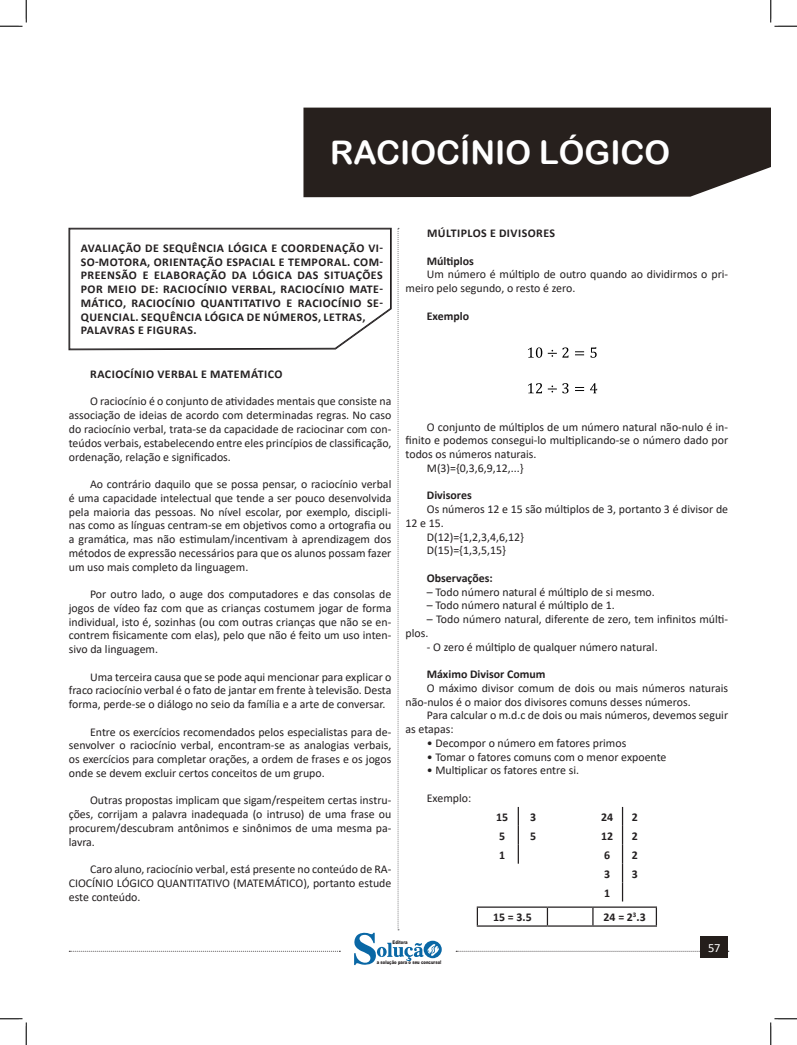
<style>
.page{position:relative;width:797px;height:1045px;background:#fff}
.page>*{position:absolute;margin:0;border:0;box-sizing:border-box;transform-origin:0 0}
.t1{font:32.5px "Arial Rounded MT Bold";color:#fff}
.t2{font:12.5px "Calibri";color:#fff}
.List_Paragraph{font:11.88px/13.8px "Calibri";color:#231f20;text-align:justify}
.CAIXINHAS{font:700 11.88px/13.8px "Calibri";letter-spacing:.04em;color:#231f20}
.CAIXINHAS-2{font:700 11.88px "Calibri";color:#231f20}
.TITULO_DE_LEI{font:700 11.88px "Calibri";color:#231f20}
.TITULO_DE_ASSUNTO__CORPO{font:700 11.88px "Calibri";color:#231f20}
.TITULO_DE_ASSUNTO__CORPO-2{font:11.88px "Calibri";color:#231f20}
.t3{font:900 5px "Arial";color:#231f20;scale:.76 1}
</style>
<div class="page">
<svg style="left:69px;top:951px;width:271px;height:1px"></svg>
<svg style="left:456px;top:951px;width:273px;height:1px"></svg>
<div style="left:700px;top:936px;width:28px;height:22px;background:#241e1b"></div>
<svg style="left:354px;top:228px;width:88px;height:737px"></svg>
<div style="left:303px;top:108px;width:467px;height:89px;background:#27201d"></div>
<svg style="left:69px;top:229px;width:322px;height:120px"></svg>
<svg style="left:528px;top:347px;width:14px;height:11px"></svg>
<svg style="left:548px;top:347px;width:20px;height:10px"></svg>
<svg style="left:575px;top:351px;width:9px;height:4px"></svg>
<svg style="left:590px;top:347px;width:6px;height:11px"></svg>
<svg style="left:528px;top:383px;width:14px;height:10px"></svg>
<svg style="left:548px;top:383px;width:20px;height:10px"></svg>
<svg style="left:575px;top:387px;width:9px;height:4px"></svg>
<svg style="left:590px;top:383px;width:7px;height:10px"></svg>
<svg style="left:517px;top:807px;width:2px;height:56px"></svg>
<svg style="left:622px;top:807px;width:1px;height:94px"></svg>
<hr style="left:477px;top:906px;width:70px;height:1px;background:#231f20">
<svg style="left:477px;top:907px;width:1px;height:18px"></svg>
<hr style="left:547px;top:906px;width:46px;height:1px;background:#231f20">
<svg style="left:547px;top:907px;width:1px;height:18px"></svg>
<hr style="left:593px;top:906px;width:64px;height:1px;background:#231f20">
<svg style="left:592px;top:907px;width:1px;height:18px"></svg>
<svg style="left:655px;top:907px;width:2px;height:18px"></svg>
<hr style="left:477px;top:925px;width:70px;height:1px;background:#231f20">
<hr style="left:547px;top:925px;width:46px;height:1px;background:#231f20">
<hr style="left:593px;top:925px;width:64px;height:1px;background:#231f20">
<svg style="left:0;top:0;width:27px;height:27px"></svg>
<svg style="left:0;top:1018px;width:27px;height:27px"></svg>
<svg style="left:770px;top:0;width:27px;height:27px"></svg>
<svg style="left:770px;top:1018px;width:27px;height:27px"></svg>
<h1 class="t1" style="left:330px;top:133px;width:341px">RACIOCÍNIO LÓGICO</h1>
<p class="CAIXINHAS" style="left:81px;top:241px;width:304px">AVALIAÇÃO DE SEQUÊNCIA LÓGICA E COORDENAÇÃO VI-SO-MOTORA, ORIENTAÇÃO ESPACIAL E TEMPORAL. COM-PREENSÃO E ELABORAÇÃO DA LÓGICA DAS SITUAÇÕES POR MEIO DE: RACIOCÍNIO VERBAL, RACIOCÍNIO MATE-MÁTICO, RACIOCÍNIO QUANTITATIVO E RACIOCÍNIO SE-QUENCIAL. SEQUÊNCIA LÓGICA DE NÚMEROS, LETRAS, PALAVRAS E FIGURAS.</p>
<p class="CAIXINHAS" style="left:90px;top:367px;width:194px">RACIOCÍNIO VERBAL E MATEMÁTICO</p>
<p class="List_Paragraph" style="left:69px;top:394px;width:324px;text-indent:21px">O raciocínio é o conjunto de atividades mentais que consiste na associação de ideias de acordo com determinadas regras. No caso do raciocínio verbal, trata-se da capacidade de raciocinar com con&shy;teúdos verbais, estabelecendo entre eles princípios de classificação, ordenação, relação e significados.</p>
<p class="List_Paragraph" style="left:69px;top:477px;width:324px;text-indent:21px">Ao contrário daquilo que se possa pensar, o raciocínio verbal é uma capacidade intelectual que tende a ser pouco desenvolvida pela maioria das pessoas. No nível escolar, por exemplo, discipli&shy;nas como as línguas centram-se em objetivos como a ortografia ou a gramática, mas não estimulam/incentivam à aprendizagem dos métodos de expressão necessários para que os alunos possam fazer um uso mais completo da linguagem.</p>
<p class="List_Paragraph" style="left:69px;top:587px;width:324px;text-indent:21px">Por outro lado, o auge dos computadores e das consolas de jogos de vídeo faz com que as crianças costumem jogar de forma individual, isto é, sozinhas (ou com outras crianças que não se en&shy;contrem fisicamente com elas), pelo que não é feito um uso inten&shy;sivo da linguagem.</p>
<p class="List_Paragraph" style="left:69px;top:669px;width:324px;text-indent:21px">Uma terceira causa que se pode aqui mencionar para explicar o fraco raciocínio verbal é o fato de jantar em frente à televisão. Desta forma, perde-se o diálogo no seio da família e a arte de conversar.</p>
<p class="List_Paragraph" style="left:69px;top:724px;width:324px;text-indent:21px">Entre os exercícios recomendados pelos especialistas para de&shy;senvolver o raciocínio verbal, encontram-se as analogias verbais, os exercícios para completar orações, a ordem de frases e os jogos onde se devem excluir certos conceitos de um grupo.</p>
<p class="List_Paragraph" style="left:69px;top:793px;width:324px;text-indent:21px">Outras propostas implicam que sigam/respeitem certas instru&shy;ções, corrijam a palavra inadequada (o intruso) de uma frase ou procurem/descubram antônimos e sinônimos de uma mesma pa&shy;lavra.</p>
<p class="List_Paragraph" style="left:69px;top:862px;width:324px;text-indent:21px">Caro aluno, raciocínio verbal, está presente no conteúdo de RA-CIOCÍNIO LÓGICO QUANTITATIVO (MATEMÁTICO), portanto estude este conteúdo.</p>
<p class="CAIXINHAS" style="left:427px;top:226px;width:130px">MÚLTIPLOS E DIVISORES</p>
<p class="CAIXINHAS-2" style="left:427px;top:252px;width:49px">Múltiplos</p>
<p class="List_Paragraph" style="left:405px;top:267px;width:324px;text-indent:21px">Um número é múltiplo de outro quando ao dividirmos o pri&shy;meiro pelo segundo, o resto é zero.</p>
<p class="TITULO_DE_ASSUNTO__CORPO" style="left:427px;top:307px;width:44px">Exemplo</p>
<p class="List_Paragraph" style="left:405px;top:419px;width:324px;text-indent:21px">O conjunto de múltiplos de um número natural não-nulo é in&shy;finito e podemos consegui-lo multiplicando-se o número dado por todos os números naturais.</p>
<p class="List_Paragraph" style="left:427px;top:461px;width:98px">M(3)={0,3,6,9,12,...}</p>
<p class="CAIXINHAS-2" style="left:427px;top:487px;width:46px">Divisores</p>
<p class="List_Paragraph" style="left:405px;top:502px;width:324px;text-indent:21px">Os números 12 e 15 são múltiplos de 3, portanto 3 é divisor de<br>12 e 15.</p>
<p class="List_Paragraph" style="left:427px;top:529px;width:98px">D(12)={1,2,3,4,6,12}</p>
<p class="List_Paragraph" style="left:427px;top:543px;width:80px">D(15)={1,3,5,15}</p>
<p class="TITULO_DE_ASSUNTO__CORPO" style="left:427px;top:569px;width:67px">Observações:</p>
<p class="List_Paragraph" style="left:427px;top:584px;width:229px">– Todo número natural é múltiplo de si mesmo.</p>
<p class="List_Paragraph" style="left:427px;top:598px;width:189px">– Todo número natural é múltiplo de 1.</p>
<p class="List_Paragraph" style="left:405px;top:612px;width:324px;text-indent:21px">– Todo número natural, diferente de zero, tem infinitos múlti&shy;plos.</p>
<p class="List_Paragraph" style="left:427px;top:639px;width:232px">- O zero é múltiplo de qualquer número natural.</p>
<p class="CAIXINHAS-2" style="left:427px;top:666px;width:120px">Máximo Divisor Comum</p>
<p class="List_Paragraph" style="left:405px;top:681px;width:324px;text-indent:21px">O máximo divisor comum de dois ou mais números naturais não-nulos é o maior dos divisores comuns desses números.</p>
<p class="List_Paragraph" style="left:405px;top:708px;width:324px;text-indent:21px">Para calcular o m.d.c de dois ou mais números, devemos seguir as etapas:</p>
<p class="List_Paragraph" style="left:427px;top:736px;width:201px">• Decompor o número em fatores primos</p>
<p class="List_Paragraph" style="left:427px;top:749px;width:241px">• Tomar o fatores comuns com o menor expoente</p>
<p class="List_Paragraph" style="left:427px;top:763px;width:154px">• Multiplicar os fatores entre si.</p>
<p class="TITULO_DE_ASSUNTO__CORPO-2" style="left:427px;top:789px;width:46px">Exemplo:</p>
<p class="TITULO_DE_LEI" style="left:496px;top:808px;width:14px">15</p>
<p class="TITULO_DE_LEI" style="left:530px;top:808px;width:8px">3</p>
<p class="TITULO_DE_LEI" style="left:601px;top:808px;width:14px">24</p>
<p class="TITULO_DE_LEI" style="left:632px;top:808px;width:8px">2</p>
<p class="TITULO_DE_LEI" style="left:499px;top:827px;width:8px">5</p>
<p class="TITULO_DE_LEI" style="left:530px;top:827px;width:8px">5</p>
<p class="TITULO_DE_LEI" style="left:601px;top:827px;width:14px">12</p>
<p class="TITULO_DE_LEI" style="left:632px;top:827px;width:8px">2</p>
<p class="TITULO_DE_LEI" style="left:499px;top:846px;width:8px">1</p>
<p class="TITULO_DE_LEI" style="left:604px;top:846px;width:8px">6</p>
<p class="TITULO_DE_LEI" style="left:632px;top:846px;width:8px">2</p>
<p class="TITULO_DE_LEI" style="left:604px;top:865px;width:8px">3</p>
<p class="TITULO_DE_LEI" style="left:632px;top:865px;width:8px">3</p>
<p class="TITULO_DE_LEI" style="left:604px;top:884px;width:8px">1</p>
<p class="TITULO_DE_LEI" style="left:493px;top:908px;width:40px">15 = 3.5</p>
<p class="TITULO_DE_LEI" style="left:603px;top:908px;width:44px">24 = 2<sup>3</sup>.3</p>
<p class="t3" style="left:392px;top:939px;width:21px">Editora</p>
<p class="t3" style="left:377px;top:959px;width:86px">a solução para o seu concurso!</p>
<p class="t2" style="left:708px;top:939px;width:14px">57</p>
</div>
